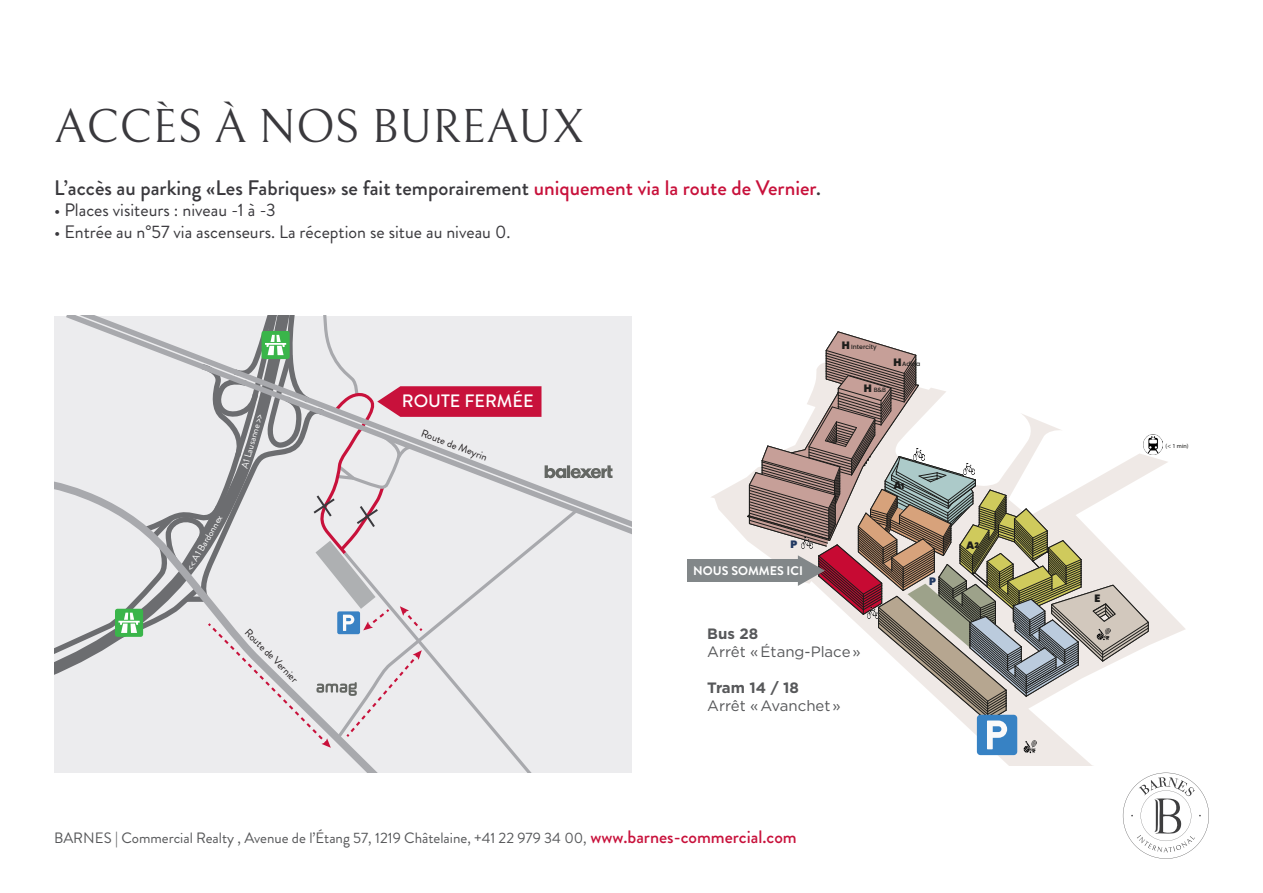
<style>
.page{position:relative;width:1263px;height:893px;background:#fff}
.page>*{position:absolute;margin:0;border:0;box-sizing:border-box;transform-origin:0 0}
.t1{font:46.95px "Bellefair";color:#3a393d}
.t2{font:500 21px "Brandon Grotesque";color:#3a393d}
.t3{font:18px "Brandon Grotesque";color:#3a393d}
.t4{font:500 17.85px "Brandon Grotesque";color:#fff}
.t5{font:15px "Brandon Grotesque";color:#57585a}
.t6{font:15px "Gotham";color:#57585a}
.t7{font:700 15px "Gotham";color:#57585a}
.t8{font:700 12.45px "Brandon Grotesque";color:#fff}
.t9{font:10.65px "Brandon Grotesque";color:#231f20}
.t10{font:900 10.65px "Poppins";color:#1d1d1b}
.t11{font:900 10.65px "Poppins";color:#203861}
.t12{font:9.6px "Brandon Grotesque";color:#fff}
.t13{font:900 7.8px "Poppins";color:#1d1d1b}
.t14{font:500 6.15px "Poppins";color:#1d1d1b}
.t15{font:6.15px "Myriad Pro";color:#1d1d1b}
.s1{color:#c8113b}
.s2{font-weight:500;font-size:18px;color:#c8113b}
</style>
<div class="page">
<div style="left:612px;top:316px;width:19px;height:225px;background:#ececee"></div>
<svg style="left:54px;top:316px;width:558px;height:457px;background:#e0dde0"></svg>
<svg style="left:710px;top:434px;width:475px;height:332px"></svg>
<img style="left:1023px;top:749px;width:14px;height:4px">
<img style="left:1148px;top:435px;width:14px;height:19px">
<div style="left:687px;top:560px;width:114px;height:22px;background:#828789"></div>
<div style="left:977px;top:715px;width:40px;height:40px;background:#3782c4;border-radius:4px"></div>
<svg style="left:747px;top:332px;width:401px;height:417px"></svg>
<svg style="left:1123px;top:773px;width:86px;height:86px"></svg>
<p class="t1" style="left:54px;top:101px;width:532px">ACCÈS À NOS BUREAUX</p>
<p class="t2" style="left:54px;top:173px;width:768px">L’accès au parking «Les Fabriques» se fait temporairement <span class="s1">uniquement via la route de Vernier</span>.</p>
<p class="t3" style="left:54px;top:198px;width:223px">• Places visiteurs : niveau -1 à -3</p>
<p class="t3" style="left:54px;top:219px;width:458px">• Entrée au n°57 via ascenseurs. La réception se situe au niveau 0.</p>
<p class="t12" style="left:238px;top:467px;width:58px;rotate:-74deg">A1 Lausanne &gt;&gt;</p>
<p class="t4" style="left:402px;top:389px;width:133px">ROUTE FERMÉE</p>
<p class="t9" style="left:424px;top:425px;width:71px;rotate:21deg">Route de Meyrin</p>
<p class="t10" style="left:842px;top:339px;width:10px">H</p>
<p class="t14" style="left:851px;top:343px;width:27px">Intercity</p>
<p class="t10" style="left:864px;top:382px;width:10px">H</p>
<p class="t14" style="left:874px;top:386px;width:14px">B&amp;B</p>
<p class="t10" style="left:893px;top:356px;width:10px">H</p>
<p class="t14" style="left:902px;top:360px;width:20px">Adina</p>
<p class="t10" style="left:893px;top:479px;width:10px">A</p>
<p class="t13" style="left:901px;top:482px;width:5px">1</p>
<p class="t12" style="left:183px;top:566px;width:64px;rotate:-60deg">&lt;&lt; A1 Bardonnex</p>
<p class="t9" style="left:252px;top:625px;width:72px;rotate:45deg">Route de Vernier</p>
<p class="t11" style="left:790px;top:538px;width:8px">P</p>
<p class="t10" style="left:966px;top:539px;width:10px">A</p>
<p class="t13" style="left:974px;top:541px;width:6px">2</p>
<p class="t8" style="left:693px;top:562px;width:111px">NOUS SOMMES ICI</p>
<p class="t7" style="left:707px;top:624px;width:53px">Bus 28</p>
<p class="t6" style="left:707px;top:642px;width:155px">Arrêt « Étang-Place »</p>
<p class="t7" style="left:707px;top:678px;width:93px">Tram 14 / 18</p>
<p class="t6" style="left:707px;top:696px;width:135px">Arrêt « Avanchet »</p>
<p class="t11" style="left:929px;top:575px;width:8px">P</p>
<p class="t5" style="left:54px;top:827px;width:744px">BARNES | Commercial Realty , Avenue de l’Étang 57, 1219 Châtelaine, +41 22 979 34 00, <span class="s2">www.barnes-commercial.com</span></p>
<p class="t10" style="left:1094px;top:592px;width:7px">E</p>
<p class="t15" style="left:1165px;top:442px;width:25px">(&lt; 1 min)</p>
</div>
